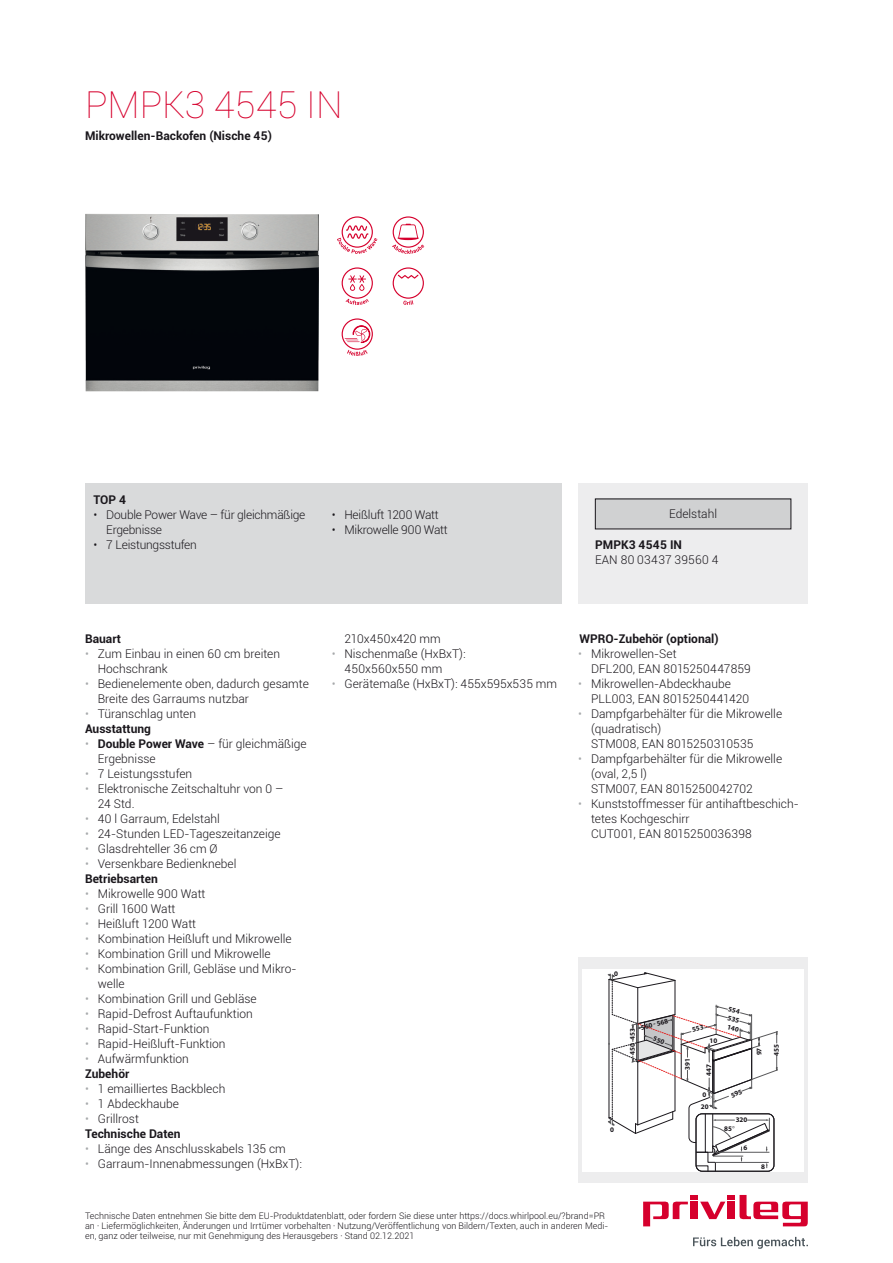
<style>
.page{position:relative;width:893px;height:1263px;background:#fff}
.page>*{position:absolute;margin:0;border:0;box-sizing:border-box;transform-origin:0 0}
.t1{font:100 37.5px "Roboto";color:#d6002d}
.t2{font:300 12px/15px "Roboto";color:#1a171c}
.t3{font:700 12px/15px "Roboto";color:#1a171c}
.t4{font:300 12px/15px "Roboto";letter-spacing:-.02em;color:#1a171c}
.t5{font:300 12px "Roboto";letter-spacing:.025em;color:#1a171c}
.t6{font:300 9px/9.8px "Roboto";color:#1a171c}
.t7{font:700 7.05px "Myriad Pro";color:#1a171c}
.s1{color:#a7a9ab}
.s2{font-weight:700}
.s3{font-weight:300;color:#a7a9ab}
.s4{font-weight:300}
.s5{font-family:"Times New Roman";font-weight:400}
</style>
<div class="page">
<svg style="left:643px;top:1195px;width:165px;height:31px"></svg>
<div style="left:728px;top:1201px;width:7px;height:18px;background:#d6002d"></div>
<div style="left:691px;top:1201px;width:7px;height:18px;background:#d6002d"></div>
<svg style="left:693px;top:1237px;width:115px;height:12px"></svg>
<img style="left:85px;top:214px;width:234px;height:177px">
<svg style="left:337px;top:216px;width:41px;height:38px"></svg>
<svg style="left:341px;top:267px;width:32px;height:38px"></svg>
<svg style="left:341px;top:318px;width:32px;height:38px"></svg>
<svg style="left:392px;top:216px;width:33px;height:38px"></svg>
<svg style="left:392px;top:267px;width:32px;height:38px"></svg>
<div style="left:85px;top:484px;width:476px;height:120px;background:#d9dadb"></div>
<div style="left:578px;top:484px;width:230px;height:120px;background:#ededee"></div>
<div style="left:595px;top:499px;width:196px;height:30px;background:#d0d1d2"></div>
<div style="left:578px;top:958px;width:230px;height:225px;background:#ededee"></div>
<div style="left:583px;top:969px;width:221px;height:202px;background:#fff"></div>
<svg style="left:608px;top:972px;width:170px;height:199px"></svg>
<h1 class="t1" style="left:85px;top:78px;width:259px">PMPK3 4545 IN</h1>
<p class="t3" style="left:85px;top:128px;width:189px">Mikrowellen-Backofen (Nische 45)</p>
<p class="t3" style="left:94px;top:491px;width:34px">TOP 4</p>
<p class="t4" style="left:106px;top:506px;width:201px;text-indent:-13px">• Double Power Wave – für gleichmäßige<br>Ergebnisse</p>
<p class="t4" style="left:94px;top:536px;width:105px">• 7 Leistungsstufen</p>
<p class="t4" style="left:332px;top:506px;width:109px">• Heißluft 1200 Watt</p>
<p class="t4" style="left:332px;top:521px;width:118px">• Mikrowelle 900 Watt</p>
<p class="t2" style="left:669px;top:506px;width:49px">Edelstahl</p>
<p class="t3" style="left:595px;top:536px;width:88px">PMPK3 4545 IN</p>
<p class="t5" style="left:595px;top:551px;width:124px">EAN 80 03437 39560 4</p>
<p class="t3" style="left:85px;top:631px;width:37px">Bauart</p>
<p class="t2" style="left:98px;top:646px;width:184px;text-indent:-13px"><span class="s1">•</span> Zum Einbau in einen 60 cm breiten<br>Hochschrank</p>
<p class="t2" style="left:98px;top:676px;width:213px;text-indent:-13px"><span class="s1">•</span> Bedienelemente oben, dadurch gesamte<br>Breite des Garraums nutzbar</p>
<p class="t2" style="left:85px;top:706px;width:113px"><span class="s1">•</span> Türanschlag unten<br><span class="s2">Ausstattung</span></p>
<p class="t2" style="left:98px;top:736px;width:210px;text-indent:-13px"><span class="s1">•</span> <span class="s2">Double Power Wave</span> – für gleichmäßige<br>Ergebnisse</p>
<p class="t2" style="left:85px;top:766px;width:109px"><span class="s1">•</span> 7 Leistungsstufen</p>
<p class="t2" style="left:98px;top:781px;width:187px;text-indent:-13px"><span class="s1">•</span> Elektronische Zeitschaltuhr von 0 –<br>24 Std.</p>
<p class="t2" style="left:85px;top:811px;width:136px"><span class="s1">•</span> 40 l Garraum, Edelstahl</p>
<p class="t2" style="left:85px;top:826px;width:197px"><span class="s1">•</span> 24-Stunden LED-Tageszeitanzeige</p>
<p class="t2" style="left:85px;top:841px;width:134px"><span class="s1">•</span> Glasdrehteller 36 cm Ø</p>
<p class="t2" style="left:85px;top:856px;width:153px"><span class="s1">•</span> Versenkbare Bedienknebel<br><span class="s2">Betriebsarten</span></p>
<p class="t2" style="left:85px;top:886px;width:122px"><span class="s1">•</span> Mikrowelle 900 Watt</p>
<p class="t2" style="left:85px;top:901px;width:92px"><span class="s1">•</span> Grill 1600 Watt</p>
<p class="t2" style="left:85px;top:916px;width:113px"><span class="s1">•</span> Heißluft 1200 Watt</p>
<p class="t2" style="left:85px;top:931px;width:208px"><span class="s1">•</span> Kombination Heißluft und Mikrowelle</p>
<p class="t2" style="left:85px;top:946px;width:187px"><span class="s1">•</span> Kombination Grill und Mikrowelle</p>
<p class="t2" style="left:98px;top:961px;width:200px;text-indent:-13px"><span class="s1">•</span> Kombination Grill, Gebläse und Mikro&shy;welle</p>
<p class="t2" style="left:85px;top:991px;width:173px"><span class="s1">•</span> Kombination Grill und Gebläse</p>
<p class="t2" style="left:85px;top:1006px;width:169px"><span class="s1">•</span> Rapid-Defrost Auftaufunktion</p>
<p class="t2" style="left:85px;top:1021px;width:126px"><span class="s1">•</span> Rapid-Start-Funktion</p>
<p class="t2" style="left:85px;top:1036px;width:142px"><span class="s1">•</span> Rapid-Heißluft-Funktion</p>
<p class="t2" style="left:85px;top:1051px;width:105px"><span class="s1">•</span> Aufwärmfunktion<br><span class="s2">Zubehör</span></p>
<p class="t2" style="left:85px;top:1081px;width:142px"><span class="s1">•</span> 1 emailliertes Backblech</p>
<p class="t2" style="left:85px;top:1096px;width:95px"><span class="s1">•</span> 1 Abdeckhaube</p>
<p class="t3" style="left:85px;top:1111px;width:97px"><span class="s3">•</span> <span class="s4">Grillrost<br></span>Technische Daten</p>
<p class="t2" style="left:85px;top:1141px;width:202px"><span class="s1">•</span> Länge des Anschlusskabels 135 cm</p>
<p class="t2" style="left:85px;top:1156px;width:218px"><span class="s1">•</span> Garraum-Innenabmessungen (HxBxT):</p>
<p class="t2" style="left:344px;top:631px;width:98px">210x450x420 mm</p>
<p class="t2" style="left:344px;top:646px;width:123px;text-indent:-13px"><span class="s1">•</span> Nischenmaße (HxBxT):<br>450x560x550 mm</p>
<p class="t2" style="left:332px;top:676px;width:227px"><span class="s1">•</span> Gerätemaße (HxBxT): 455x595x535 mm</p>
<p class="t3" style="left:579px;top:631px;width:141px">WPRO-Zubehör (optional)</p>
<p class="t2" style="left:591px;top:646px;width:161px;text-indent:-13px"><span class="s1">•</span> Mikrowellen-Set<br>DFL200, EAN 8015250447859</p>
<p class="t2" style="left:591px;top:676px;width:160px;text-indent:-13px"><span class="s1">•</span> Mikrowellen-Abdeckhaube<br>PLL003, EAN 8015250441420</p>
<p class="t2" style="left:591px;top:706px;width:193px;text-indent:-13px"><span class="s1">•</span> Dampfgarbehälter für die Mikrowelle (quadratisch)<br>STM008, EAN 8015250310535</p>
<p class="t2" style="left:591px;top:751px;width:193px;text-indent:-13px"><span class="s1">•</span> Dampfgarbehälter für die Mikrowelle (oval, 2,5 l)<br>STM007, EAN 8015250042702</p>
<p class="t2" style="left:591px;top:796px;width:209px;text-indent:-13px"><span class="s1">•</span> Kunststoffmesser für antihaftbeschich&shy;tetes Kochgeschirr<br>CUT001, EAN 8015250036398</p>
<p class="t7" style="left:614px;top:969px;width:5px">0</p>
<p class="t7" style="left:640px;top:1023px;width:16px;rotate:-13deg">560 -</p>
<p class="t7" style="left:628px;top:1055px;width:29px;rotate:-90deg">450 453</p>
<p class="t7" style="left:628px;top:1042px;width:4px;rotate:-90deg">-</p>
<p class="t7" style="left:610px;top:1124px;width:5px">0</p>
<p class="t7" style="left:683px;top:1070px;width:13px;rotate:-90deg">391</p>
<p class="t7" style="left:709px;top:1036px;width:9px">10</p>
<p class="t7" style="left:704px;top:1076px;width:13px;rotate:-90deg">447</p>
<p class="t7" style="left:703px;top:1090px;width:5px">0</p>
<p class="t7" style="left:701px;top:1102px;width:9px">20</p>
<p class="t7" style="left:736px;top:1115px;width:13px">320</p>
<p class="t7" style="left:724px;top:1124px;width:12px">85<span class="s5">¡</span></p>
<p class="t7" style="left:743px;top:1143px;width:5px">6</p>
<p class="t7" style="left:755px;top:1055px;width:9px;rotate:-90deg">97</p>
<p class="t7" style="left:772px;top:1056px;width:13px;rotate:-90deg">455</p>
<p class="t7" style="left:761px;top:1162px;width:5px">8</p>
<p class="t6" style="left:85px;top:1211px;width:525px">Technische Daten entnehmen Sie bitte dem EU-Produktdatenblatt, oder fordern Sie diese unter https://docs.whirlpool.eu/?brand=PR an · Liefermöglichkeiten, Änderungen und Irrtümer vorbehalten · Nutzung/Veröffentlichung von Bildern/Texten, auch in anderen Medi&shy;en, ganz oder teilweise, nur mit Genehmigung des Herausgebers · Stand 02.12.2021</p>
</div>
